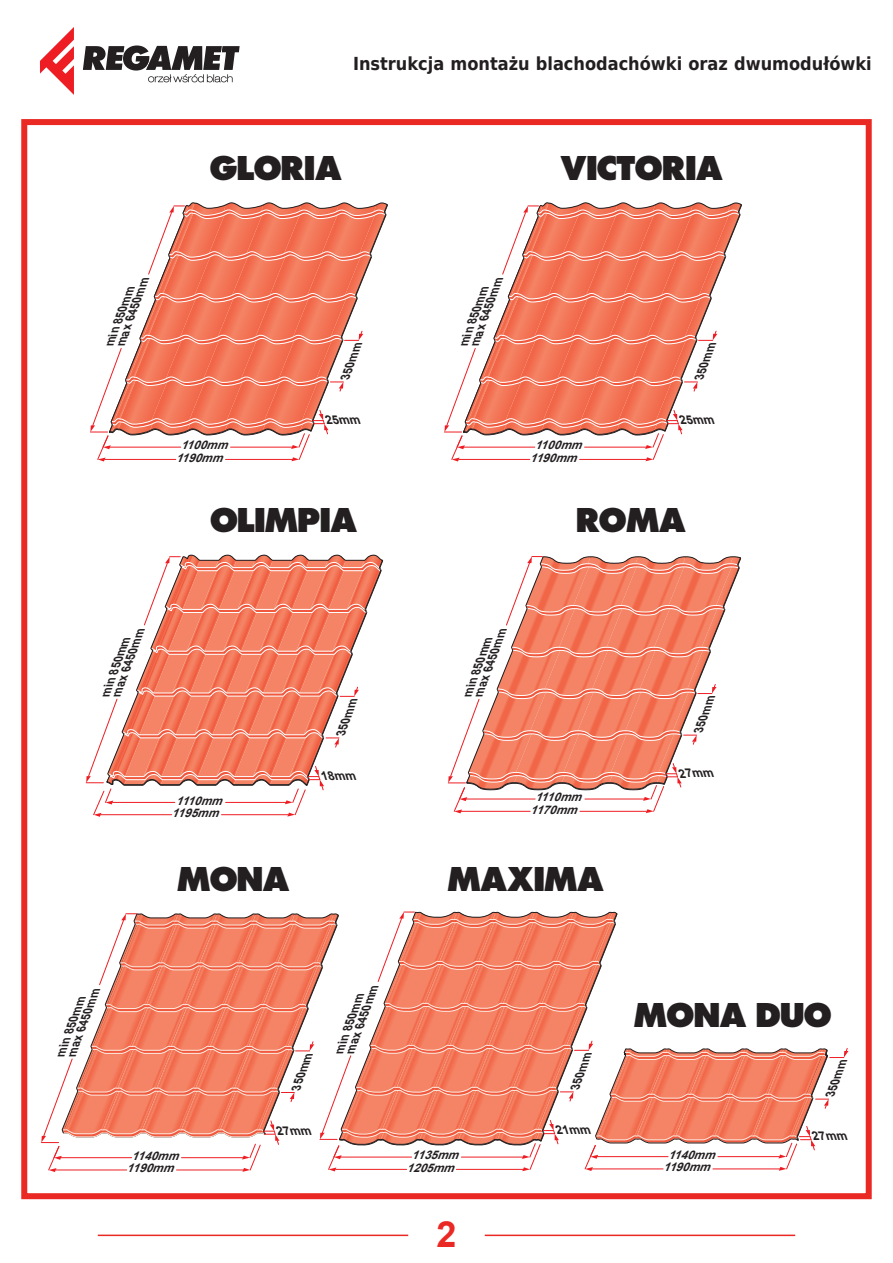
<style>
.page{position:relative;width:893px;height:1263px;background:#fff}
.page>*{position:absolute;margin:0;border:0;box-sizing:border-box;transform-origin:0 0}
.t1{font:700 36px "Futura PEE Extr";color:#231f20}
.t2{font:700 36px "Arial";color:#ea2924}
.t3{font:700 18px "DejaVu Sans Condensed";color:#231f20}
.t4{font:italic 700 12.15px "Arial";color:#231f20}
.t5{font:italic 700 11.85px "Arial";color:#231f20}
</style>
<div class="page">
<svg style="left:448px;top:556px;width:292px;height:257px"></svg>
<svg style="left:86px;top:555px;width:296px;height:262px"></svg>
<svg style="left:90px;top:203px;width:297px;height:258px"></svg>
<svg style="left:444px;top:203px;width:297px;height:258px"></svg>
<svg style="left:41px;top:912px;width:807px;height:260px"></svg>
<div style="left:21px;top:119px;width:851px;height:1080px;border:6px solid #ea2924"></div>
<svg style="left:40px;top:27px;width:34px;height:68px"></svg>
<svg style="left:83px;top:45px;width:157px;height:37px"></svg>
<hr style="left:98px;top:1234px;width:310px;height:2px;background:#ea2924">
<hr style="left:485px;top:1234px;width:310px;height:2px;background:#ea2924">
<h2 class="t3" style="left:353px;top:48px;width:520px">Instrukcja montażu blachodachówki oraz dwumodułówki</h2>
<h1 class="t1" style="left:210px;top:150px;width:133px">GLORIA</h1>
<h1 class="t1" style="left:560px;top:150px;width:164px">VICTORIA</h1>
<p class="t5" style="left:113px;top:342px;width:74px;rotate:-70deg">max 6450mm</p>
<p class="t5" style="left:102px;top:342px;width:65px;rotate:-70deg">min 850mm</p>
<p class="t5" style="left:467px;top:342px;width:74px;rotate:-70deg">max 6450mm</p>
<p class="t5" style="left:456px;top:342px;width:65px;rotate:-70deg">min 850mm</p>
<p class="t5" style="left:337px;top:376px;width:42px;rotate:-70deg">350mm</p>
<p class="t5" style="left:691px;top:376px;width:42px;rotate:-70deg">350mm</p>
<p class="t4" style="left:327px;top:411px;width:42px">25mm</p>
<p class="t4" style="left:681px;top:411px;width:42px">25mm</p>
<p class="t5" style="left:181px;top:437px;width:55px">1100mm</p>
<p class="t5" style="left:535px;top:437px;width:55px">1100mm</p>
<p class="t5" style="left:176px;top:449px;width:55px">1190mm</p>
<p class="t5" style="left:530px;top:449px;width:55px">1190mm</p>
<h1 class="t1" style="left:210px;top:502px;width:148px">OLIMPIA</h1>
<h1 class="t1" style="left:577px;top:502px;width:111px">ROMA</h1>
<p class="t5" style="left:109px;top:693px;width:74px;rotate:-70deg">max 6450mm</p>
<p class="t5" style="left:97px;top:693px;width:65px;rotate:-70deg">min 850mm</p>
<p class="t5" style="left:176px;top:792px;width:54px">1110mm</p>
<p class="t5" style="left:172px;top:804px;width:55px">1195mm</p>
<p class="t5" style="left:333px;top:732px;width:42px;rotate:-70deg">350mm</p>
<p class="t4" style="left:322px;top:767px;width:42px">18mm</p>
<p class="t5" style="left:471px;top:693px;width:74px;rotate:-70deg">max 6450mm</p>
<p class="t5" style="left:459px;top:693px;width:65px;rotate:-70deg">min 850mm</p>
<p class="t5" style="left:535px;top:789px;width:54px">1110mm</p>
<p class="t5" style="left:530px;top:801px;width:55px">1170mm</p>
<h1 class="t1" style="left:177px;top:861px;width:114px">MONA</h1>
<h1 class="t1" style="left:448px;top:861px;width:158px">MAXIMA</h1>
<p class="t5" style="left:690px;top:729px;width:42px;rotate:-70deg">350mm</p>
<p class="t4" style="left:680px;top:765px;width:42px">27mm</p>
<p class="t5" style="left:64px;top:1052px;width:74px;rotate:-70deg">max 6450mm</p>
<p class="t5" style="left:53px;top:1052px;width:65px;rotate:-70deg">min 850mm</p>
<p class="t5" style="left:342px;top:1049px;width:74px;rotate:-70deg">max 6450mm</p>
<p class="t5" style="left:331px;top:1049px;width:65px;rotate:-70deg">min 850mm</p>
<p class="t5" style="left:288px;top:1086px;width:42px;rotate:-70deg">350mm</p>
<p class="t5" style="left:567px;top:1086px;width:42px;rotate:-70deg">350mm</p>
<p class="t4" style="left:278px;top:1122px;width:42px">27mm</p>
<p class="t4" style="left:557px;top:1121px;width:42px">21mm</p>
<h1 class="t1" style="left:634px;top:997px;width:199px">MONA DUO</h1>
<p class="t5" style="left:822px;top:1093px;width:42px;rotate:-70deg">350mm</p>
<p class="t4" style="left:814px;top:1127px;width:42px">27mm</p>
<p class="t5" style="left:132px;top:1147px;width:55px">1140mm</p>
<p class="t5" style="left:127px;top:1160px;width:55px">1190mm</p>
<p class="t5" style="left:411px;top:1147px;width:55px">1135mm</p>
<p class="t5" style="left:407px;top:1159px;width:55px">1205mm</p>
<h1 class="t2" style="left:436px;top:1209px;width:22px">2</h1>
<p class="t5" style="left:668px;top:1146px;width:55px">1140mm</p>
<p class="t5" style="left:663px;top:1159px;width:55px">1190mm</p>
</div>
